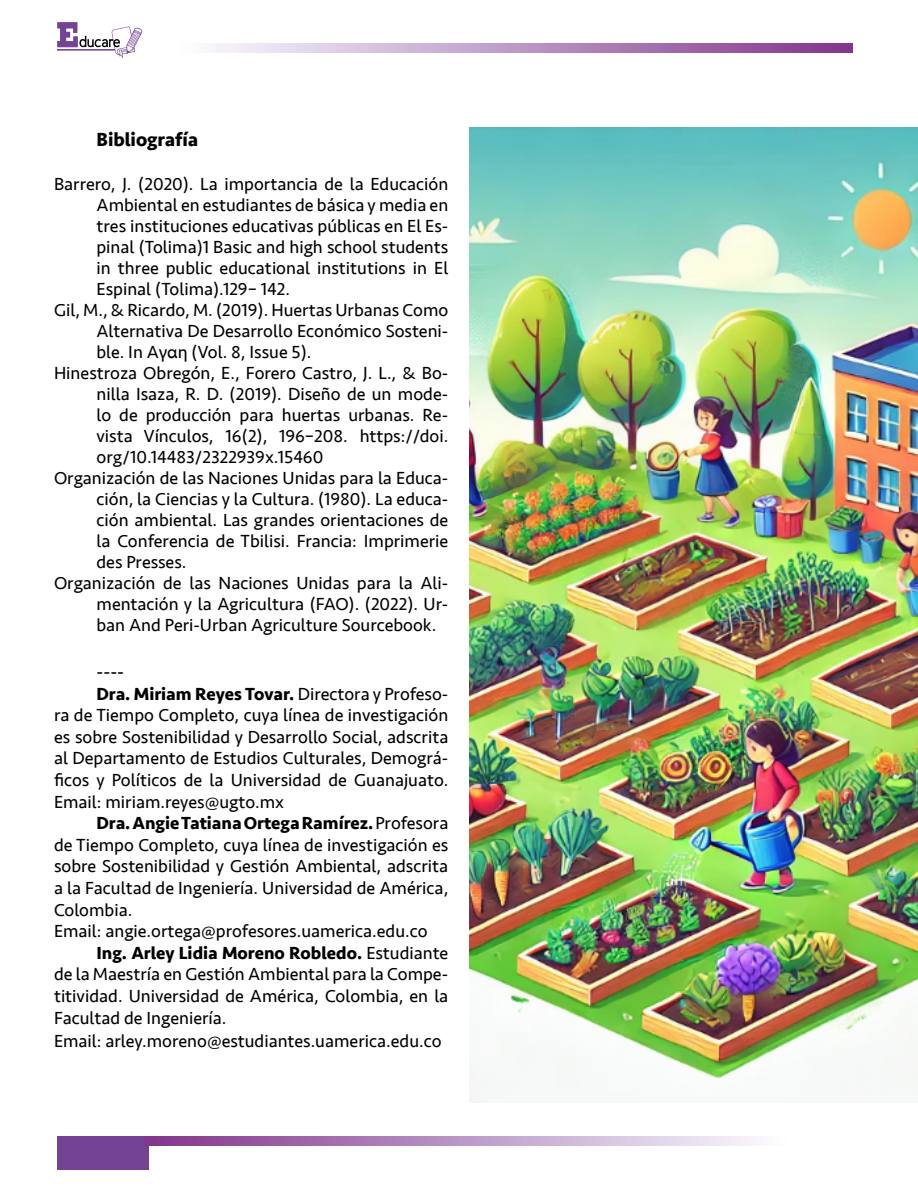
<style>
.page{position:relative;width:918px;height:1188px;background:#fff}
.page>*{position:absolute;margin:0;border:0;box-sizing:border-box;transform-origin:0 0}
.t1{font:700 19.5px "Seravek";color:#000}
.t2{font:19.5px "Seravek";color:#000}
.t3{font:18px/21px "Seravek";color:#000;text-align:justify}
.s1{font-weight:700}
</style>
<div class="page">
<svg style="left:211px;top:43px;width:641px;height:9px;background:#ba94c3"></svg>
<div style="left:57px;top:1136px;width:91px;height:34px;background:#754393"></div>
<svg style="left:145px;top:1136px;width:611px;height:9px;background:#ba94c3"></svg>
<svg style="left:57px;top:22px;width:86px;height:36px"></svg>
<img style="left:470px;top:128px;width:448px;height:975px">
<p class="t1" style="left:97px;top:124px;width:103px">Bibliografía</p>
<p class="t3" style="left:97px;top:174px;width:353px;text-indent:-43px">Barrero, J. (2020). La importancia de la Educación Ambiental en estudiantes de básica y media en tres instituciones educativas públicas en El Es&shy;pinal (Tolima)1 Basic and high school students in three public educational institutions in El Espinal (Tolima).129– 142.</p>
<p class="t3" style="left:97px;top:300px;width:353px;text-indent:-43px">Gil, M., &amp; Ricardo, M. (2019). Huertas Urbanas Como Alternativa De Desarrollo Económico Sosteni&shy;ble. In Αγαη (Vol. 8, Issue 5).</p>
<p class="t3" style="left:97px;top:363px;width:353px;text-indent:-43px">Hinestroza Obregón, E., Forero Castro, J. L., &amp; Bo&shy;nilla Isaza, R. D. (2019). Diseño de un mode&shy;lo de producción para huertas urbanas. Re&shy;vista Vínculos, 16(2), 196–208. https://doi. org/10.14483/2322939x.15460</p>
<p class="t3" style="left:97px;top:468px;width:353px;text-indent:-43px">Organización de las Naciones Unidas para la Educa&shy;ción, la Ciencias y la Cultura. (1980). La educa&shy;ción ambiental. Las grandes orientaciones de la Conferencia de Tbilisi. Francia: Imprimerie des Presses.</p>
<p class="t3" style="left:97px;top:573px;width:353px;text-indent:-43px">Organización de las Naciones Unidas para la Ali&shy;mentación y la Agricultura (FAO). (2022). Ur&shy;ban And Peri-Urban Agriculture Sourcebook.</p>
<p class="t2" style="left:97px;top:656px;width:29px">----</p>
<p class="t3" style="left:54px;top:683px;width:396px;line-height:21.6px;text-indent:43px"><span class="s1">Dra. Miriam Reyes Tovar.</span> Directora y Profeso&shy;ra de Tiempo Completo, cuya línea de investigación es sobre Sostenibilidad y Desarrollo Social, adscrita al Departamento de Estudios Culturales, Demográ&shy;ficos y Políticos de la Universidad de Guanajuato.<br>Email: miriam.reyes@ugto.mx</p>
<p class="t3" style="left:54px;top:812px;width:396px;line-height:21.6px;text-indent:43px"><span class="s1">Dra. Angie Tatiana Ortega Ramírez.</span> Profesora de Tiempo Completo, cuya línea de investigación es sobre Sostenibilidad y Gestión Ambiental, adscrita a la Facultad de Ingeniería. Universidad de América, Colombia.</p>
<p class="t3" style="left:54px;top:921px;width:375px">Email: angie.ortega@profesores.uamerica.edu.co</p>
<p class="t3" style="left:54px;top:942px;width:396px;line-height:21.6px;text-indent:43px"><span class="s1">Ing. Arley Lidia Moreno Robledo.</span> Estudiante de la Maestría en Gestión Ambiental para la Compe&shy;titividad. Universidad de América, Colombia, en la Facultad de Ingeniería.</p>
<p class="t3" style="left:54px;top:1030px;width:389px">Email: arley.moreno@estudiantes.uamerica.edu.co</p>
</div>
